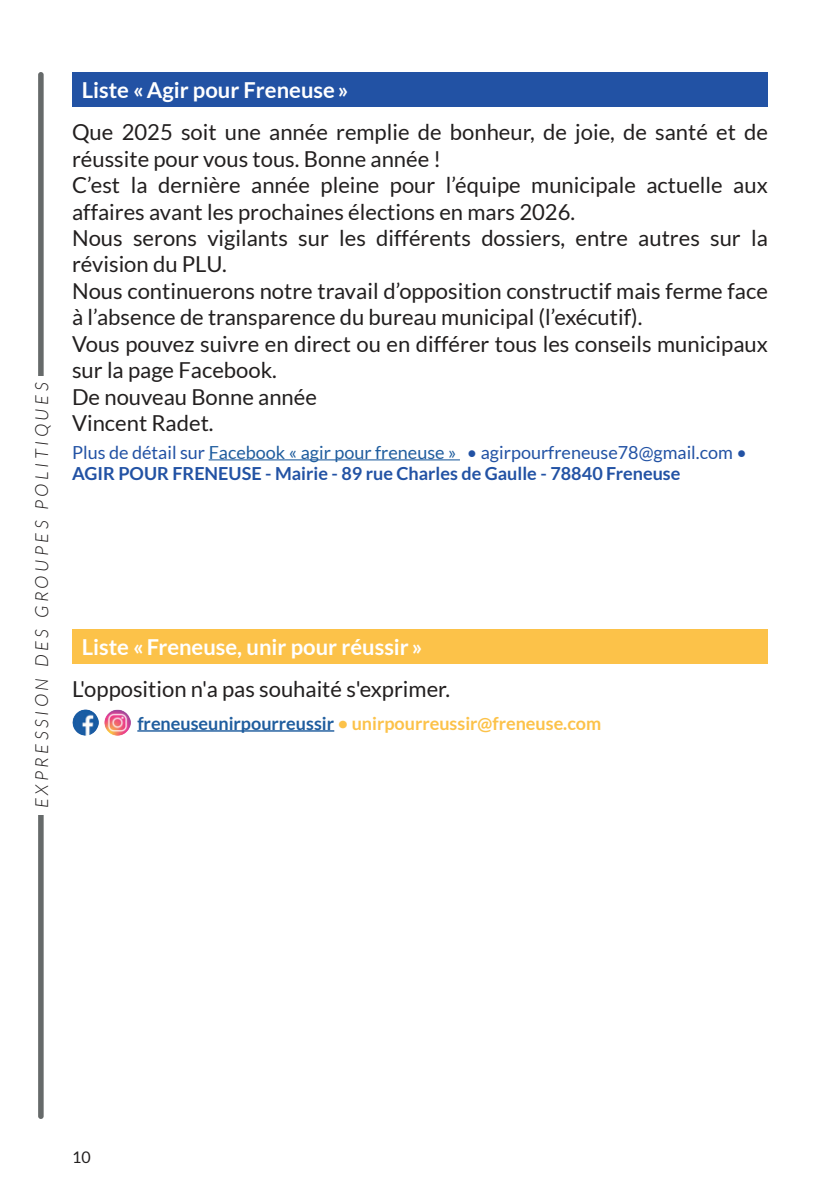
<style>
.page{position:relative;width:840px;height:1191px;background:#fff}
.page>*{position:absolute;margin:0;border:0;box-sizing:border-box;transform-origin:0 0}
.t1{font:22px/26.4px "Lato";color:#221f1f}
.t2{font:700 22px "Lato";color:#fff}
.t3{font:700 18px/21.6px "Lato";color:#2252a4}
.t4{font:700 18px "Lato";color:#fcc249}
.t5{font:italic 300 18px "Lato";letter-spacing:.2em;color:#221f1f}
.t6{font:16px "Lato";color:#221f1f}
.s1{font-weight:400}
.s2{font-weight:400;color:#1f5d9e}
.s3{color:#1f5d9e}
</style>
<div class="page">
<div style="left:72px;top:72px;width:695px;height:35px;background:#2252a4"></div>
<hr style="left:208px;top:459px;width:251px;height:1px;background:#1f5d9e">
<div style="left:72px;top:628px;width:695px;height:35px;background:#fcc249"></div>
<hr style="left:137px;top:730px;width:197px;height:1px;background:#1f5d9e">
<img style="left:72px;top:709px;width:27px;height:27px;border-radius:13px">
<img style="left:104px;top:709px;width:27px;height:27px;border-radius:13px">
<div style="left:38px;top:72px;width:6px;height:1047px;background:#666a6a;border-radius:3px"></div>
<div style="left:27px;top:376px;width:27px;height:438px;background:#fff"></div>
<p class="t5" style="left:35px;top:808px;width:427px;rotate:-90deg">EXPRESSION DES GROUPES POLITIQUES</p>
<p class="t2" style="left:82px;top:82px;width:268px">Liste «Agir pour Freneuse»</p>
<p class="t1" style="left:72px;top:121px;width:697px">Que 2025 soit une année remplie de bonheur, de joie, de santé et de réussite pour vous tous. Bonne année !<br>C’est la dernière année pleine pour l’équipe municipale actuelle aux affaires avant les prochaines élections en mars 2026.<br>Nous serons vigilants sur les différents dossiers, entre autres sur la révision du PLU.<br>Nous continuerons notre travail d’opposition constructif mais ferme face à l’absence de transparence du bureau municipal (l’exécutif).<br>Vous pouvez suivre en direct ou en différer tous les conseils municipaux sur la page Facebook.<br>De nouveau Bonne année<br>Vincent Radet.</p>
<p class="t3" style="left:72px;top:443px;width:676px"><span class="s1">Plus de détail sur</span> <span class="s2">Facebook « agir pour freneuse »</span> <span class="s1">• agirpourfreneuse78@gmail.com •<br></span>AGIR POUR FRENEUSE - Mairie - 89 rue Charles de Gaulle - 78840 Freneuse</p>
<p class="t2" style="left:82px;top:638px;width:342px">Liste «Freneuse, unir pour réussir »</p>
<p class="t1" style="left:72px;top:677px;width:379px">L'opposition n'a pas souhaité s'exprimer.</p>
<p class="t4" style="left:137px;top:716px;width:465px"><span class="s3">freneuseunirpourreussir</span> • unirpourreussir@freneuse.com</p>
<p class="t6" style="left:72px;top:1150px;width:20px">10</p>
</div>
